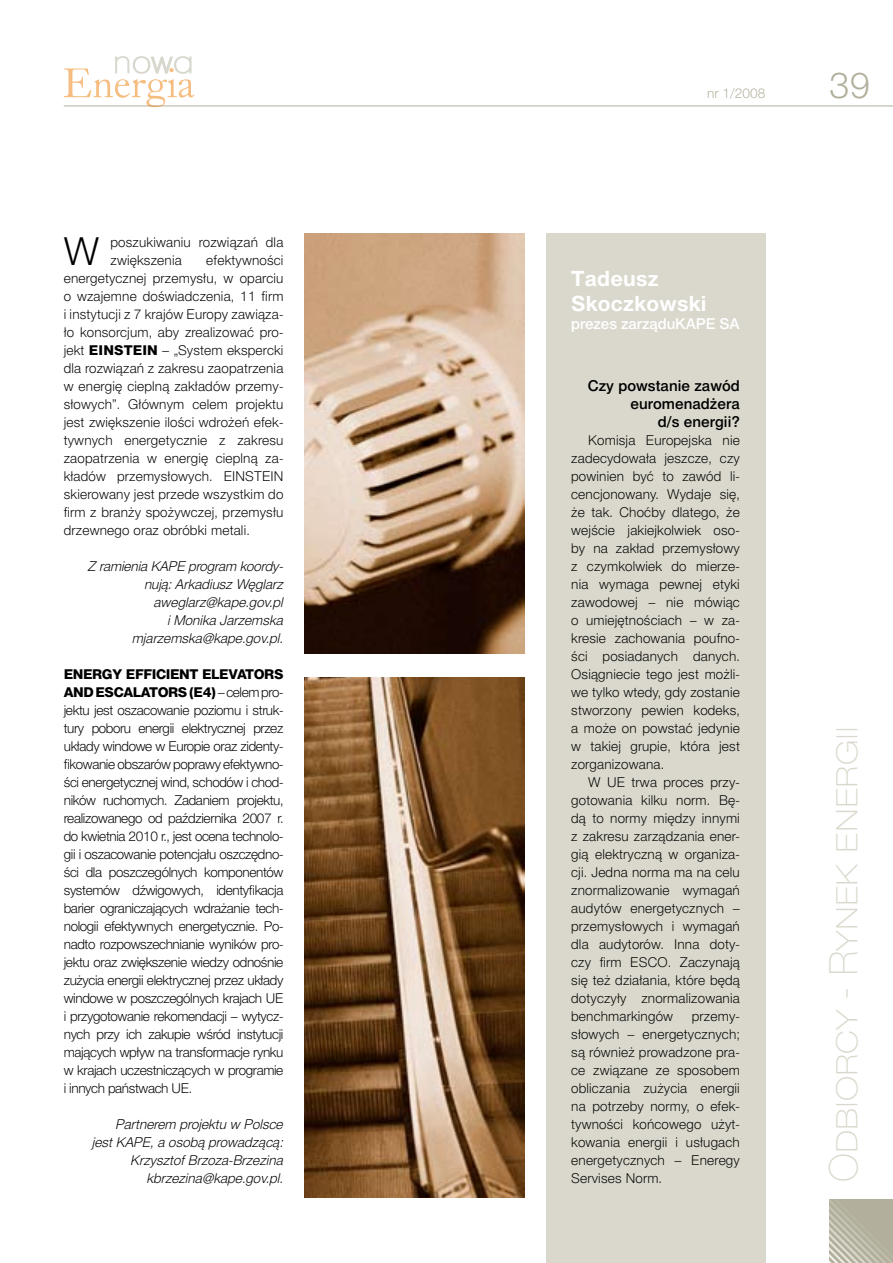
<style>
.page{position:relative;width:893px;height:1263px;background:#fff}
.page>*{position:absolute;margin:0;border:0;box-sizing:border-box;transform-origin:0 0}
.t1{font:39px "Switzer EFN Thin";color:#dad8cc}
.t2{font:38.4px "Switzer EFN Light";color:#000}
.t3{font:36px "Switzer EFN Light";color:#b2b09c}
.t4{font:700 21px/25.2px "Switzer EFN";letter-spacing:.01em;color:#fff}
.t5{font:15px/18px "Switzer EFN Medium";color:#000;text-align:right}
.t6{font:15px "Switzer EFN Medium";letter-spacing:-.01em;color:#fff}
.t7{font:13.5px/18px "Switzer EFN Light";letter-spacing:.01em;color:#000;text-align:justify}
.t8{font:italic 13.5px/18px "Switzer EFN Light";color:#000;text-align:right}
.t9{font:13.5px/18px "Switzer EFN Heavy";letter-spacing:-.03em;color:#000}
.t10{font:13.5px "Switzer EFN Light";color:#b2b09c}
.s1{font-family:"Switzer EFN Heavy"}
.s2{font-family:"Switzer EFN Light"}
</style>
<div class="page">
<hr style="left:64px;top:106px;width:829px;height:1px;background:#b2b09c">
<svg style="left:64px;top:56px;width:130px;height:51px"></svg>
<svg style="left:829px;top:1199px;width:64px;height:64px;background:#b9b7a5"></svg>
<div style="left:546px;top:234px;width:219px;height:1029px;background:#dad8cc"></div>
<img style="left:305px;top:677px;width:219px;height:521px">
<img style="left:305px;top:234px;width:219px;height:419px">
<h2 class="t2" style="left:64px;top:229px;width:37px">W</h2>
<p class="t7" style="left:111px;top:233px;width:174px">poszukiwaniu rozwiązań dla zwiększenia</p>
<p class="t7" style="left:64px;top:251px;width:221px;text-indent:143px">efektywności energetycznej przemysłu, w oparciu o wzajemne doświadczenia, 11 firm i instytucji z 7 krajów Europy zawiąza&shy;ło konsorcjum, aby zrealizować pro&shy;jekt <span class="s1">EINSTEIN</span> – „System ekspercki dla rozwiązań z zakresu zaopatrzenia w energię cieplną zakładów przemy&shy;słowych”. Głównym celem projektu jest zwiększenie ilości wdrożeń efek&shy;tywnych energetycznie z zakresu zaopatrzenia w energię cieplną za&shy;kładów przemysłowych. EINSTEIN skierowany jest przede wszystkim do firm z branży spożywczej, przemysłu drzewnego oraz obróbki metali.</p>
<p class="t8" style="left:88px;top:557px;width:197px">Z ramienia KAPE program koordy&shy;nują: Arkadiusz Węglarz aweglarz@kape.gov.pl<br>i Monika Jarzemska mjarzemska@kape.gov.pl.</p>
<p class="t9" style="left:64px;top:665px;width:221px">ENERGY EFFICIENT ELEVATORS<br>AND ESCALATORS (E4) <span class="s2">– celem pro-</span></p>
<p class="t7" style="left:64px;top:701px;width:221px">jektu jest oszacowanie poziomu i struk&shy;tury poboru energii elektrycznej przez układy windowe w Europie oraz zidenty&shy;fikowanie obszarów poprawy efektywno&shy;ści energetycznej wind, schodów i chod&shy;ników ruchomych. Zadaniem projektu, realizowanego od października 2007 r. do kwietnia 2010 r., jest ocena technolo&shy;gii i oszacowanie potencjału oszczędno&shy;ści dla poszczególnych komponentów systemów dźwigowych, identyfikacja barier ograniczających wdrażanie tech&shy;nologii efektywnych energetycznie. Po&shy;nadto rozpowszechnianie wyników pro&shy;jektu oraz zwiększenie wiedzy odnośnie zużycia energii elektrycznej przez układy windowe w poszczególnych krajach UE i przygotowanie rekomendacji – wytycz&shy;nych przy ich zakupie wśród instytucji mających wpływ na transformacje rynku w krajach uczestniczących w programie i innych państwach UE.</p>
<p class="t8" style="left:92px;top:1115px;width:192px">Partnerem projektu w Polsce jest KAPE, a osobą prowadzącą:<br>Krzysztof Brzoza-Brzezina kbrzezina@kape.gov.pl.</p>
<p class="t10" style="left:707px;top:85px;width:60px">nr 1/2008</p>
<h3 class="t3" style="left:829px;top:64px;width:42px">39</h3>
<h3 class="t4" style="left:571px;top:266px;width:137px">Tadeusz<br>Skoczkowski</h3>
<p class="t6" style="left:571px;top:315px;width:170px">prezes zarząduKAPE SA</p>
<p class="t5" style="left:588px;top:376px;width:154px">Czy powstanie zawód euromenadżera<br>d/s energii?</p>
<p class="t7" style="left:571px;top:431px;width:170px;text-indent:17px">Komisja Europejska nie zadecydowała jeszcze, czy powinien być to zawód li&shy;cencjonowany. Wydaje się, że tak. Choćby dlatego, że wejście jakiejkolwiek oso&shy;by na zakład przemysłowy z czymkolwiek do mierze&shy;nia wymaga pewnej etyki zawodowej – nie mówiąc o umiejętnościach – w za&shy;kresie zachowania poufno&shy;ści posiadanych danych.<br>Osiągniecie tego jest możli&shy;we tylko wtedy, gdy zostanie stworzony pewien kodeks, a może on powstać jedynie w takiej grupie, która jest zorganizowana.</p>
<p class="t7" style="left:571px;top:773px;width:170px;text-indent:17px">W UE trwa proces przy&shy;gotowania kilku norm. Bę&shy;dą to normy między innymi z zakresu zarządzania ener&shy;gią elektryczną w organiza&shy;cji. Jedna norma ma na celu znormalizowanie wymagań audytów energetycznych – przemysłowych i wymagań dla audytorów. Inna doty&shy;czy firm ESCO. Zaczynają się też działania, które będą dotyczyły znormalizowania benchmarkingów</p>
<p class="t7" style="left:571px;top:1007px;width:170px;text-indent:121px">przemy&shy;słowych – energetycznych; są również prowadzone pra&shy;ce związane ze sposobem obliczania zużycia energii na potrzeby normy, o efek&shy;tywności końcowego użyt&shy;kowania energii i usługach energetycznych – Eneregy Servises Norm.</p>
<h1 class="t1" style="left:821px;top:1182px;width:457px;rotate:-90deg">Odbiorcy - Rynek energii</h1>
</div>
